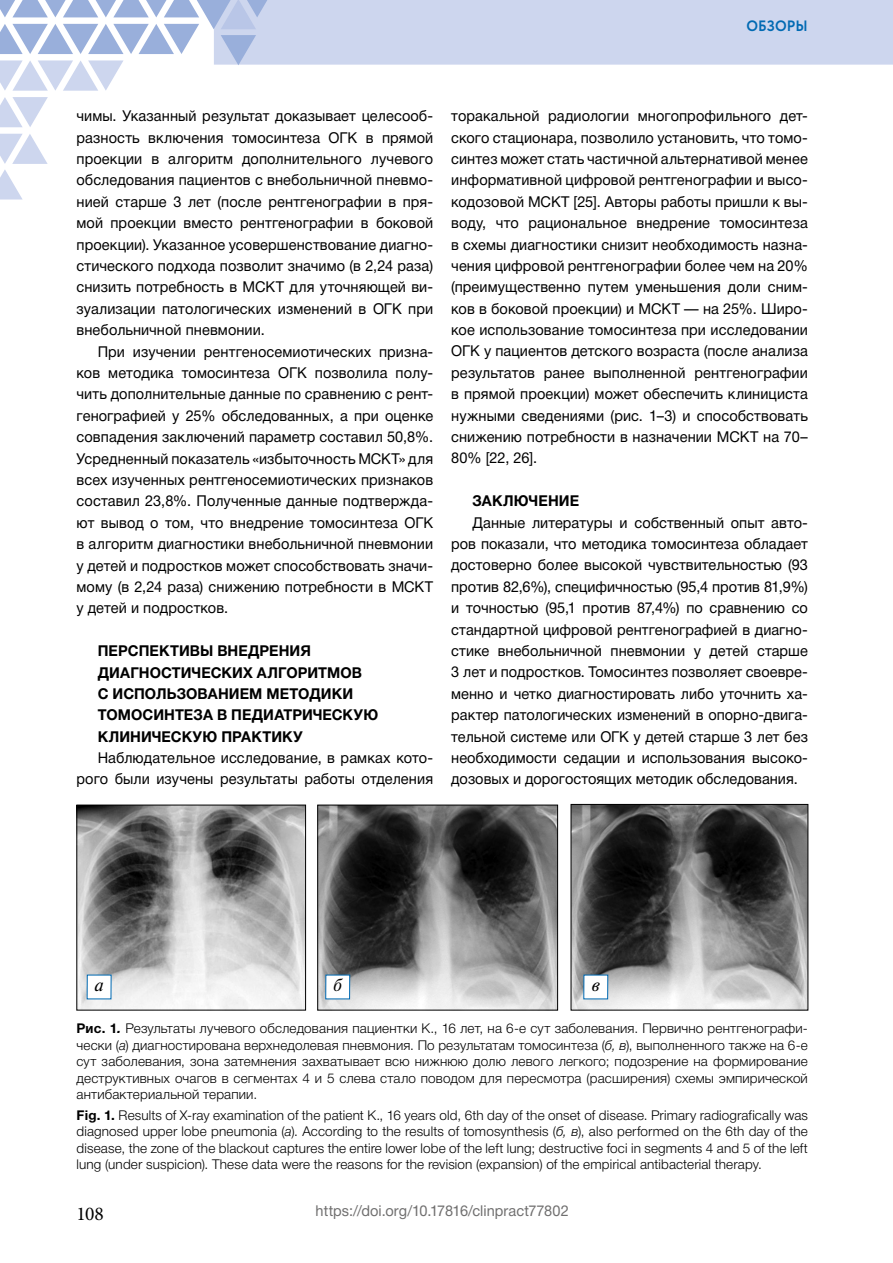
<style>
.page{position:relative;width:893px;height:1263px;background:#fff}
.page>*{position:absolute;margin:0;border:0;box-sizing:border-box;transform-origin:0 0}
.t1{font:19.5px "Minion Pro";color:#000}
.t2{font:italic 18px "Newton";color:#000}
.t3{font:15px/21.5px "Helvetica Neue Cyr";letter-spacing:.005em;color:#000;text-align:justify}
.t4{font:700 15px/21.5px "Helvetica Neue Cyr";letter-spacing:.005em;color:#000}
.t5{font:15px "Helvetica Neue Cyr";letter-spacing:.005em;color:#706f6f}
.t6{font:700 15px "Circe";letter-spacing:-.005em;color:#016ab3;scale:.95 1}
.t7{font:300 13.5px/16.5px "Helvetica Neue Cyr";letter-spacing:.01em;color:#000;text-align:justify}
.s1{font-weight:700}
.s2{font-weight:700;font-style:italic}
.s3{font-style:italic}
</style>
<div class="page">
<svg style="left:0;top:97px;width:48px;height:30px"></svg>
<svg style="left:0;top:134px;width:48px;height:65px"></svg>
<svg style="left:0;top:0;width:893px;height:91px"></svg>
<img style="left:319px;top:807px;width:237px;height:201px">
<div style="left:317px;top:805px;width:241px;height:205px;border:1px solid #000"></div>
<img style="left:78px;top:807px;width:226px;height:201px">
<div style="left:76px;top:805px;width:230px;height:205px;border:1px solid #000"></div>
<img style="left:573px;top:806px;width:233px;height:202px">
<div style="left:571px;top:804px;width:237px;height:206px;border:1px solid #000"></div>
<div style="left:87px;top:975px;width:24px;height:24px;background:#fff"></div>
<div style="left:326px;top:975px;width:24px;height:24px;background:#fff"></div>
<div style="left:325px;top:975px;width:25px;height:24px;border:1px solid #006ab3"></div>
<div style="left:584px;top:975px;width:24px;height:24px;background:#fff"></div>
<p class="t6" style="left:746px;top:16px;width:66px">ОБЗОРЫ</p>
<p class="t3" style="left:77px;top:105px;width:358px">чимы. Указанный результат доказывает целесооб&shy;разность включения томосинтеза ОГК в прямой проекции в алгоритм дополнительного лучевого обследования пациентов с внебольничной пневмо&shy;нией старше 3 лет (после рентгенографии в пря&shy;мой проекции вместо рентгенографии в боковой проекции). Указанное усовершенствование диагно&shy;стического подхода позволит значимо (в 2,24 раза) снизить потребность в МСКТ для уточняющей ви&shy;зуализации патологических изменений в ОГК при внебольничной пневмонии.</p>
<p class="t3" style="left:77px;top:341px;width:358px;text-indent:21px">При изучении рентгеносемиотических призна&shy;ков методика томосинтеза ОГК позволила полу&shy;чить дополнительные данные по сравнению с рент&shy;генографией у 25% обследованных, а при оценке совпадения заключений параметр составил 50,8%.<br>Усредненный показатель «избыточность МСКТ» для всех изученных рентгеносемиотических признаков составил 23,8%. Полученные данные подтвержда&shy;ют вывод о том, что внедрение томосинтеза ОГК в алгоритм диагностики внебольничной пневмонии у детей и подростков может способствовать значи&shy;мому (в 2,24 раза) снижению потребности в МСКТ у детей и подростков.</p>
<p class="t4" style="left:98px;top:640px;width:282px">ПЕРСПЕКТИВЫ ВНЕДРЕНИЯ<br>ДИАГНОСТИЧЕСКИХ АЛГОРИТМОВ<br>С ИСПОЛЬЗОВАНИЕМ МЕТОДИКИ<br>ТОМОСИНТЕЗА В ПЕДИАТРИЧЕСКУЮ<br>КЛИНИЧЕСКУЮ ПРАКТИКУ</p>
<p class="t3" style="left:77px;top:747px;width:358px;text-align:right">Наблюдательное исследование, в рамках кото&shy;рого были изучены результаты работы отделения</p>
<p class="t3" style="left:451px;top:105px;width:358px">торакальной радиологии многопрофильного дет&shy;ского стационара, позволило установить, что томо&shy;синтез может стать частичной альтернативой менее информативной цифровой рентгенографии и высо&shy;кодозовой МСКТ [25]. Авторы работы пришли к вы&shy;воду, что рациональное внедрение томосинтеза в схемы диагностики снизит необходимость назна&shy;чения цифровой рентгенографии более чем на 20% (преимущественно путем уменьшения доли сним&shy;ков в боковой проекции) и МСКТ — на 25%. Широ&shy;кое использование томосинтеза при исследовании ОГК у пациентов детского возраста (после анализа результатов ранее выполненной рентгенографии в прямой проекции) может обеспечить клинициста нужными сведениями (рис. 1–3) и способствовать снижению потребности в назначении МСКТ на 70– 80% [22, 26].</p>
<p class="t4" style="left:472px;top:490px;width:22px">Заключение</p>
<p class="t3" style="left:451px;top:512px;width:358px;text-indent:21px">Данные литературы и собственный опыт авто&shy;ров показали, что методика томосинтеза обладает достоверно более высокой чувствительностью (93 против 82,6%), специфичностью (95,4 против 81,9%) и точностью (95,1 против 87,4%) по сравнению со стандартной цифровой рентгенографией в диагно&shy;стике внебольничной пневмонии у детей старше 3 лет и подростков. Томосинтез позволяет своевре&shy;менно и четко диагностировать либо уточнить ха&shy;рактер патологических изменений в опорно-двига&shy;тельной системе или ОГК у детей старше 3 лет без необходимости седации и использования высоко&shy;дозовых и дорогостоящих методик обследования.</p>
<p class="t2" style="left:95px;top:973px;width:11px">a</p>
<p class="t2" style="left:334px;top:973px;width:10px">б</p>
<p class="t2" style="left:592px;top:973px;width:10px">в</p>
<p class="t7" style="left:77px;top:1020px;width:733px"><span class="s1">Рис. 1</span><span class="s2">.</span> Результаты лучевого обследования пациентки К., 16 лет, на 6-е сут заболевания. Первично рентгенографи&shy;чески (<span class="s3">а</span>) диагностирована верхнедолевая пневмония. По результатам томосинтеза (<span class="s3">б, в</span>), выполненного также на 6-е сут заболевания, зона затемнения захватывает всю нижнюю долю левого легкого; подозрение на формирование деструктивных очагов в сегментах 4 и 5 слева стало поводом для пересмотра (расширения) схемы эмпирической антибактериальной терапии.</p>
<p class="t7" style="left:77px;top:1107px;width:733px"><span class="s1">Fig. 1.</span> Results of X-ray examination of the patient K., 16 years old, 6th day of the onset of disease. Primary radiografically was diagnosed upper lobe pneumonia (<span class="s3">a</span>). According to the results of tomosynthesis (<span class="s3">б, в</span>), also performed on the 6th day of the disease, the zone of the blackout captures the entire lower lobe of the left lung; destructive foci in segments 4 and 5 of the left lung (under suspicion). These data were the reasons for the revision (expansion) of the empirical antibacterial therapy.</p>
<h1 class="t1" style="left:77px;top:1200px;width:29px">108</h1>
<p class="t5" style="left:316px;top:1203px;width:255px">https://doi.org/10.17816/clinpract77802</p>
</div>
